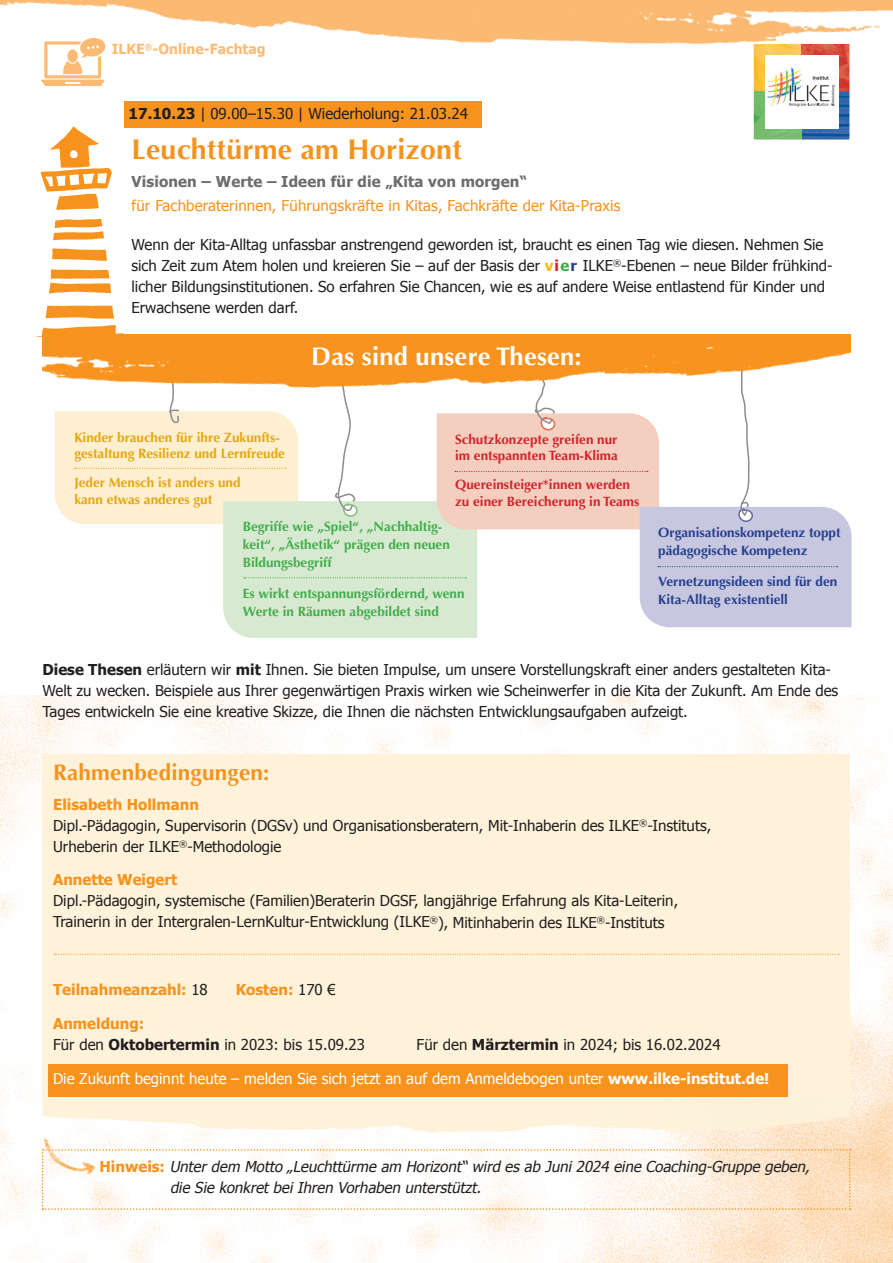
<style>
.page{position:relative;width:893px;height:1263px;background:#fff}
.page>*{position:absolute;margin:0;border:0;box-sizing:border-box;transform-origin:0 0}
.t1{font:700 28.5px "Optima";letter-spacing:.01em;color:#f7931d}
.t2{font:700 25.5px "Optima";letter-spacing:.01em;color:#fff}
.t3{font:700 22.5px "Optima";letter-spacing:.01em;color:#f7931d}
.t4{font:15px/21px "Tahoma";color:#231f20}
.t5{font:italic 15px/21px "Tahoma";color:#231f20}
.t6{font:15px "Tahoma";color:#fff}
.t7{font:15px "Tahoma";letter-spacing:.01em;color:#f7931d}
.t8{font:700 15px "Tahoma";color:#f7931d}
.t9{font:700 15px "Tahoma";letter-spacing:.01em;color:#6c6d70}
.t10{font:700 13.95px "Tahoma";color:#fcbb74}
.t11{font:700 13.5px/18px "Optima";color:#40ae49}
.t12{font:700 13.5px/16.5px "Optima";color:#e5a710}
.t13{font:700 13.5px/16.5px "Optima";color:#d1232a}
.t14{font:700 13.5px/18px "Optima";color:#253f8e}
.s1{font-weight:700}
.s2{font-weight:700;color:#fcb814}
.s3{font-weight:700;color:#d1232a}
.s4{font-weight:700;color:#40ae49}
.s5{font-weight:700;color:#253f8e}
.s6{font-weight:700;color:#f7931d}
.s7{font-weight:400;color:#231f20}
.s8{font-weight:700;font-style:normal;color:#f7931d}
</style>
<div class="page">
<img style="left:802px;top:92px;width:46px;height:46px">
<svg style="left:755px;top:65px;width:10px;height:27px"></svg>
<svg style="left:839px;top:65px;width:9px;height:27px"></svg>
<svg style="left:755px;top:92px;width:47px;height:46px"></svg>
<div style="left:765px;top:55px;width:73px;height:74px;background:#fff"></div>
<img style="left:767px;top:67px;width:68px;height:40px">
<img style="left:0;top:0;width:893px;height:65px">
<img style="left:0;top:695px;width:893px;height:568px">
<img style="left:43px;top:1095px;width:807px;height:45px">
<img style="left:36px;top:126px;width:87px;height:219px">
<div style="left:43px;top:755px;width:807px;height:340px;background:#fef3da"></div>
<img style="left:42px;top:37px;width:67px;height:48px">
<svg style="left:54px;top:954px;width:785px;height:1px"></svg>
<div style="left:48px;top:1064px;width:739px;height:33px;background:#f7931d"></div>
<img style="left:23px;top:1133px;width:77px;height:56px">
<svg style="left:42px;top:1149px;width:809px;height:61px"></svg>
<div style="left:43px;top:335px;width:807px;height:40px;background:#f7931e"></div>
<svg style="left:55px;top:349px;width:796px;height:289px"></svg>
<div style="left:124px;top:101px;width:358px;height:27px;background:#f7931d"></div>
<p class="t10" style="left:112px;top:40px;width:155px">ILKE<sup>®</sup>-Online-Fachtag</p>
<p class="t4" style="left:129px;top:102px;width:341px"><span class="s1">17.10.23</span> | 09.00–15.30 | Wiederholung: 21.03.24</p>
<h1 class="t1" style="left:131px;top:133px;width:332px">Leuchttürme am Horizont</h1>
<p class="t9" style="left:131px;top:171px;width:397px">Visionen – Werte – Ideen für die „Kita von morgen“</p>
<p class="t7" style="left:131px;top:196px;width:490px">für Fachberaterinnen, Führungskräfte in Kitas, Fachkräfte der Kita-Praxis</p>
<p class="t4" style="left:131px;top:233px;width:703px">Wenn der Kita-Alltag unfassbar anstrengend geworden ist, braucht es einen Tag wie diesen. Nehmen Sie sich Zeit zum Atem holen und kreieren Sie – auf der Basis der <span class="s2">v</span><span class="s3">i</span><span class="s4">e</span><span class="s5">r</span> ILKE<sup>®</sup>-Ebenen – neue Bilder frühkind&shy;licher Bildungsinstitutionen. So erfahren Sie Chancen, wie es auf andere Weise entlastend für Kinder und Erwachsene werden darf.</p>
<h2 class="t2" style="left:311px;top:341px;width:272px">Das sind unsere Thesen:</h2>
<p class="t12" style="left:74px;top:429px;width:212px">Kinder brauchen für ihre Zukunfts&shy;gestaltung Resilienz und Lernfreude</p>
<p class="t12" style="left:74px;top:475px;width:168px">Jeder Mensch ist anders und kann etwas anderes gut</p>
<p class="t11" style="left:243px;top:518px;width:209px">Begriffe wie „Spiel“, „Nachhaltig&shy;keit“, „Ästhetik“ prägen den neuen<br>Bildungsbegriff</p>
<p class="t11" style="left:243px;top:585px;width:223px">Es wirkt entspannungsfördernd, wenn<br>Werte in Räumen abgebildet sind</p>
<p class="t13" style="left:455px;top:431px;width:164px">Schutzkonzepte greifen nur im entspannten Team-Klima</p>
<p class="t13" style="left:455px;top:477px;width:186px">Quereinsteiger*innen werden zu einer Bereicherung in Teams</p>
<p class="t14" style="left:658px;top:524px;width:184px">Organisationskompetenz toppt pädagogische Kompetenz</p>
<p class="t14" style="left:658px;top:572px;width:181px">Vernetzungsideen sind für den<br>Kita-Alltag existentiell</p>
<p class="t4" style="left:42px;top:658px;width:797px"><span class="s1">Diese Thesen</span> erläutern wir <span class="s1">mit</span> Ihnen. Sie bieten Impulse, um unsere Vorstellungskraft einer anders gestalteten Kita-<br>Welt zu wecken. Beispiele aus Ihrer gegenwärtigen Praxis wirken wie Scheinwerfer in die Kita der Zukunft. Am Ende des<br>Tages entwickeln Sie eine kreative Skizze, die Ihnen die nächsten Entwicklungsaufgaben aufzeigt.</p>
<h3 class="t3" style="left:53px;top:759px;width:218px">Rahmenbedingungen:</h3>
<p class="t4" style="left:53px;top:793px;width:660px"><span class="s6">Elisabeth Hollmann<br></span>Dipl.-Pädagogin, Supervisorin (DGSv) und Organisationsberatern, Mit-Inhaberin des ILKE<sup>®</sup>-Instituts,<br>Urheberin der ILKE<sup>®</sup>-Methodologie</p>
<p class="t8" style="left:53px;top:869px;width:126px">Annette Weigert</p>
<p class="t4" style="left:53px;top:890px;width:627px">Dipl.-Pädagogin, systemische (Familien)Beraterin DGSF, langjährige Erfahrung als Kita-Leiterin,<br>Trainerin in der Intergralen-LernKultur-Entwicklung (ILKE<sup>®</sup>), Mitinhaberin des ILKE<sup>®</sup>-Instituts</p>
<p class="t8" style="left:53px;top:979px;width:156px">Teilnahmeanzahl: <span class="s7">18</span></p>
<p class="t8" style="left:236px;top:979px;width:101px">Kosten: <span class="s7">170 €</span></p>
<p class="t4" style="left:53px;top:1012px;width:313px"><span class="s6">Anmeldung:<br></span>Für den <span class="s1">Oktobertermin</span> in 2023: bis 15.09.23</p>
<p class="t4" style="left:417px;top:1033px;width:305px">Für den <span class="s1">Märztermin</span> in 2024; bis 16.02.2024</p>
<p class="t6" style="left:53px;top:1068px;width:718px">Die Zukunft beginnt heute – melden Sie sich jetzt an auf dem Anmeldebogen unter <span class="s1">www.ilke-institut.de!</span></p>
<p class="t5" style="left:170px;top:1156px;width:645px;text-indent:-71px"><span class="s8">H i n w e i s :</span> Unter dem Motto „Leuchttürme am Horizont“ wird es ab Juni 2024 eine Coaching-Gruppe geben, die Sie konkret bei Ihren Vorhaben unterstützt.</p>
</div>
